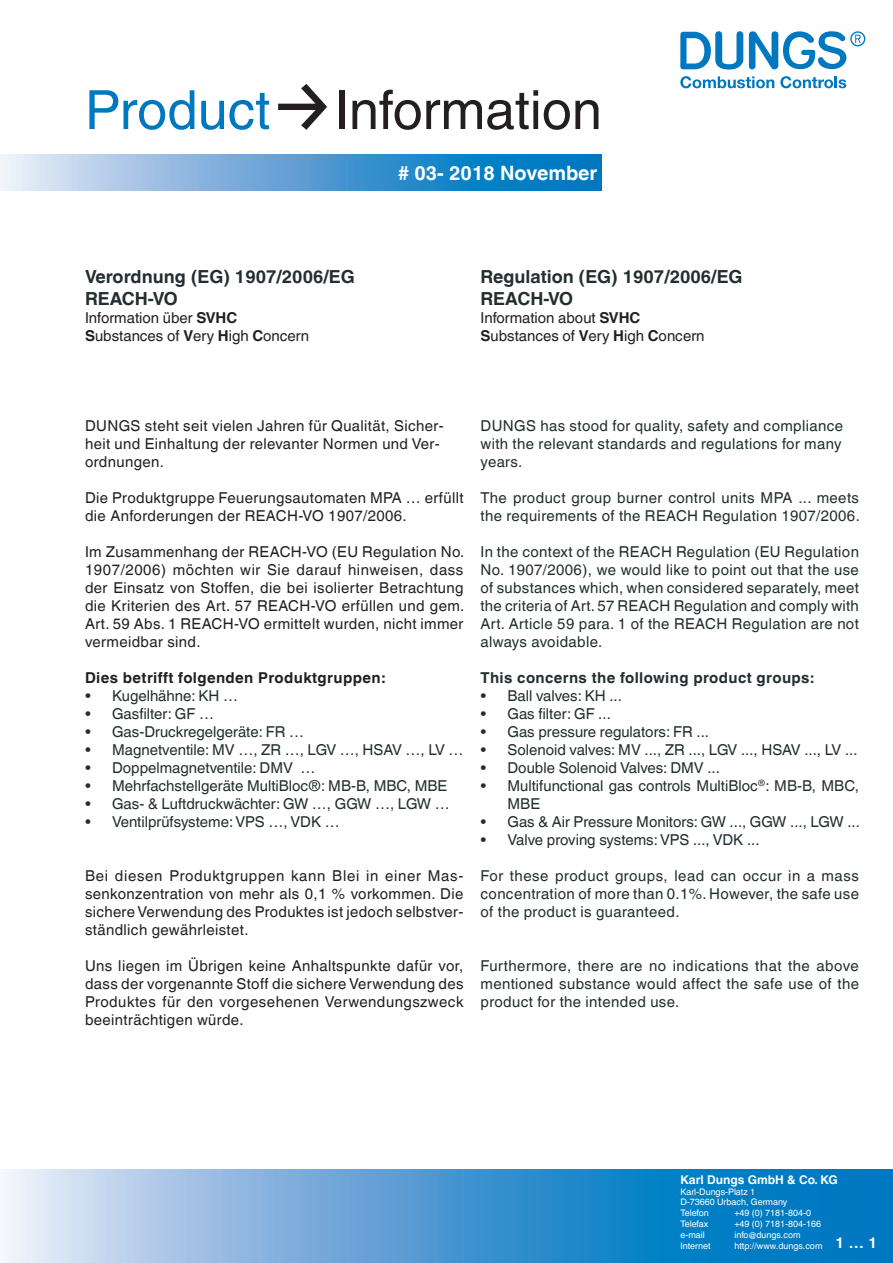
<style>
.page{position:relative;width:893px;height:1263px;background:#fff}
.page>*{position:absolute;margin:0;border:0;box-sizing:border-box;transform-origin:0 0}
.t1{font:54px "Helvetica World";color:#231f20}
.t2{font:700 19.8px "Helvetica World";color:#fff}
.t3{font:700 18px/21.6px "Helvetica World";color:#222e2f}
.t4{font:15px/18px "Helvetica World";color:#222e2f;text-align:justify}
.t5{font:15px/18px "Helvetica World";letter-spacing:.025em;color:#231f20;text-align:justify}
.t6{font:15px/18px "Helvetica World";color:#231f20}
.t7{font:15px/18px "Helvetica World";letter-spacing:.025em;color:#222e2f}
.t8{font:700 15px "Helvetica World";letter-spacing:.025em;color:#222e2f}
.t9{font:700 15px "Helvetica World";letter-spacing:.025em;color:#231f20}
.t10{font:700 15px "Helvetica World";color:#fff}
.t11{font:700 12px "Helvetica World";color:#fff}
.t12{font:9px/10.8px "Helvetica World";color:#fff}
.s1{color:#0078c0}
.s2{font-family:"Real Text";font-size:72px}
.s3{font-weight:700}
</style>
<div class="page">
<svg style="left:3px;top:1169px;width:890px;height:94px;background:#57a1d5"></svg>
<svg style="left:680px;top:31px;width:63px;height:39px"></svg>
<svg style="left:749px;top:31px;width:116px;height:38px"></svg>
<svg style="left:680px;top:76px;width:94px;height:12px"></svg>
<svg style="left:780px;top:76px;width:66px;height:12px"></svg>
<svg style="left:0;top:154px;width:602px;height:36px;background:#5fa4d6"></svg>
<h1 class="t1" style="left:85px;top:79px;width:518px"><span class="s1">Product</span><span class="s2">→</span>Information</h1>
<p class="t3" style="left:85px;top:266px;width:271px">Verordnung (EG) 1907/2006/EG<br>REACH-VO</p>
<p class="t6" style="left:85px;top:309px;width:225px">Information über <span class="s3">SVHC<br>S</span>ubstances of <span class="s3">V</span>ery <span class="s3">H</span>igh <span class="s3">C</span>oncern</p>
<h2 class="t2" style="left:398px;top:161px;width:201px"># 03- 2018 November</h2>
<p class="t3" style="left:480px;top:266px;width:264px">Regulation (EG) 1907/2006/EG<br>REACH-VO</p>
<p class="t6" style="left:480px;top:309px;width:225px">Information about <span class="s3">SVHC<br>S</span>ubstances of <span class="s3">V</span>ery <span class="s3">H</span>igh <span class="s3">C</span>oncern</p>
<p class="t5" style="left:85px;top:417px;width:360px;text-align:left">DUNGS steht seit vielen Jahren für Qualität, Sicher&shy;heit und Einhaltung der relevanter Normen und Ver&shy;ordnungen.</p>
<p class="t5" style="left:85px;top:489px;width:380px">Die Produktgruppe Feuerungsautomaten MPA … erfüllt die Anforderungen der REACH-VO 1907/2006.</p>
<p class="t5" style="left:85px;top:543px;width:381px">Im Zusammenhang der REACH-VO (EU Regulation No.<br>1907/2006) möchten wir Sie darauf hinweisen, dass der Einsatz von Stoffen, die bei isolierter Betrachtung die Kriterien des Art. 57 REACH-VO erfüllen und gem.<br>Art. 59 Abs. 1 REACH-VO ermittelt wurden, nicht immer vermeidbar sind.</p>
<p class="t9" style="left:85px;top:669px;width:302px">Dies betrifft folgenden Produktgruppen:</p>
<p class="t4" style="left:85px;top:687px;width:155px">• Kugelhähne: KH …</p>
<p class="t4" style="left:85px;top:705px;width:131px">• Gasfilter: GF …</p>
<p class="t4" style="left:85px;top:723px;width:221px">• Gas-Druckregelgeräte: FR …</p>
<p class="t4" style="left:85px;top:741px;width:380px">• Magnetventile: MV …, ZR …, LGV …, HSAV …, LV …</p>
<p class="t4" style="left:85px;top:759px;width:232px">• Doppelmagnetventile: DMV …</p>
<p class="t4" style="left:85px;top:777px;width:364px">• Mehrfachstellgeräte MultiBloc®: MB-B, MBC, MBE</p>
<p class="t4" style="left:85px;top:795px;width:366px">• Gas- &amp; Luftdruckwächter: GW …, GGW …, LGW …</p>
<p class="t4" style="left:85px;top:813px;width:256px">• Ventilprüfsysteme: VPS …, VDK …</p>
<p class="t5" style="left:85px;top:867px;width:380px">Bei diesen Produktgruppen kann Blei in einer Mas&shy;senkonzentration von mehr als 0,1 % vorkommen. Die sichere Verwendung des Produktes ist jedoch selbstver&shy;ständlich gewährleistet.</p>
<p class="t5" style="left:85px;top:957px;width:380px">Uns liegen im Übrigen keine Anhaltspunkte dafür vor, dass der vorgenannte Stoff die sichere Verwendung des Produktes für den vorgesehenen Verwendungszweck beeinträchtigen würde.</p>
<p class="t4" style="left:480px;top:417px;width:364px">DUNGS has stood for quality, safety and compliance with the relevant standards and regulations for many years.</p>
<p class="t7" style="left:480px;top:489px;width:381px">The product group burner control units MPA ... meets the requirements of the REACH Regulation 1907/2006.</p>
<p class="t4" style="left:480px;top:543px;width:380px">In the context of the REACH Regulation (EU Regulation No. 1907/2006), we would like to point out that the use of substances which, when considered separately, meet the criteria of Art. 57 REACH Regulation and comply with Art. Article 59 para. 1 of the REACH Regulation are not always avoidable.</p>
<p class="t8" style="left:480px;top:669px;width:335px">This concerns the following product groups:</p>
<p class="t4" style="left:480px;top:687px;width:143px">• Ball valves: KH ...</p>
<p class="t4" style="left:480px;top:705px;width:132px">• Gas filter: GF ...</p>
<p class="t4" style="left:480px;top:723px;width:230px">• Gas pressure regulators: FR ...</p>
<p class="t4" style="left:480px;top:741px;width:378px">• Solenoid valves: MV ..., ZR ..., LGV ..., HSAV ..., LV ...</p>
<p class="t4" style="left:480px;top:759px;width:241px">• Double Solenoid Valves: DMV ...</p>
<p class="t4" style="left:507px;top:777px;width:353px;text-indent:-27px">• Multifunctional gas controls MultiBloc<sup>®</sup>: MB-B, MBC,<br>MBE</p>
<p class="t4" style="left:480px;top:813px;width:381px">• Gas &amp; Air Pressure Monitors: GW ..., GGW ..., LGW ...</p>
<p class="t4" style="left:480px;top:831px;width:281px">• Valve proving systems: VPS ..., VDK ...</p>
<p class="t4" style="left:480px;top:867px;width:380px">For these product groups, lead can occur in a mass concentration of more than 0.1%. However, the safe use of the product is guaranteed.</p>
<p class="t4" style="left:480px;top:957px;width:380px">Furthermore, there are no indications that the above mentioned substance would affect the safe use of the product for the intended use.</p>
<p class="t11" style="left:680px;top:1173px;width:159px">Karl Dungs GmbH &amp; Co. KG</p>
<p class="t12" style="left:680px;top:1186px;width:108px">Karl-Dungs-Platz 1<br>D-73660 Urbach, Germany<br>Telefon</p>
<p class="t12" style="left:734px;top:1208px;width:78px">+49 (0) 7181-804-0</p>
<p class="t12" style="left:680px;top:1218px;width:29px">Telefax</p>
<p class="t12" style="left:734px;top:1218px;width:88px">+49 (0) 7181-804-166</p>
<p class="t12" style="left:680px;top:1229px;width:26px">e-mail</p>
<p class="t12" style="left:734px;top:1229px;width:68px">info@dungs.com</p>
<p class="t12" style="left:680px;top:1240px;width:32px">Internet</p>
<p class="t12" style="left:734px;top:1240px;width:90px">http://www.dungs.com</p>
<p class="t10" style="left:835px;top:1234px;width:43px">1 … 1</p>
</div>
